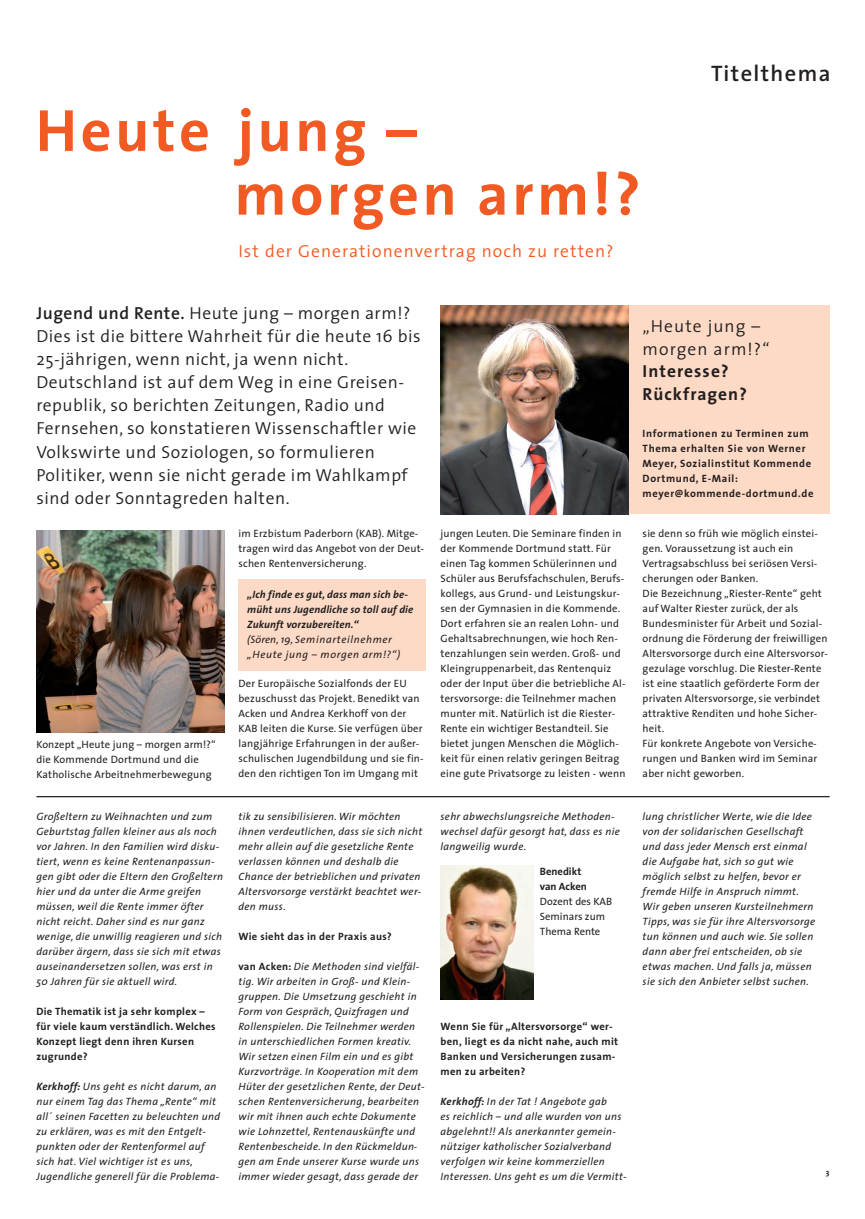
<style>
.page{position:relative;width:865px;height:1219px;background:#fff}
.page>*{position:absolute;margin:0;border:0;box-sizing:border-box;transform-origin:0 0}
.t1{font:700 60px "The Sans";letter-spacing:.06em;color:#f15a22}
.t2{font:600 22.5px "The Sans";letter-spacing:.06em;color:#231f20}
.t3{font:300 17.5px/23.1px "The Sans";letter-spacing:.03em;color:#231f20}
.t4{font:300 17.5px "The Sans";letter-spacing:.06em;color:#f15a22}
.t5{font:300 17.5px/22.5px "The Sans";letter-spacing:.06em;color:#231f20}
.t6{font:700 17.5px/22.5px "The Sans";letter-spacing:.06em;color:#231f20}
.t7{font:italic 10.62px/15px "The Sans";letter-spacing:.03em;color:#231f20}
.t8{font:10.62px/15px "The Sans";letter-spacing:.015em;color:#231f20}
.t9{font:700 10.62px/15px "The Sans";letter-spacing:.03em;color:#231f20}
.t10{font:700 10.62px/15px "The Sans";letter-spacing:.06em;color:#231f20}
.t11{font:italic 700 10.62px/15px "The Sans";letter-spacing:.01em;color:#231f20}
.t12{font:italic 10.62px/15px "The Sans";letter-spacing:.06em;color:#231f20}
.t13{font:700 10.62px/15px "The Sans";color:#231f20}
.t14{font:700 7.88px "The Sans";color:#231f20}
.s1{font-weight:600}
.s2{font-weight:700}
.s3{font-weight:700;font-style:normal}
</style>
<div class="page">
<hr style="left:36px;top:796px;width:793px;height:1px;background:#231f20">
<div style="left:628px;top:305px;width:201px;height:209px;background:#fddac5"></div>
<img style="left:440px;top:305px;width:188px;height:209px">
<img style="left:440px;top:865px;width:93px;height:134px">
<div style="left:238px;top:580px;width:188px;height:91px;background:#fddac5"></div>
<img style="left:36px;top:530px;width:188px;height:202px">
<h1 class="t1" style="left:36px;top:107px;width:382px">Heute jung –</h1>
<h1 class="t1" style="left:234px;top:171px;width:407px">morgen arm!?</h1>
<h3 class="t4" style="left:238px;top:245px;width:377px">Ist der Generationenvertrag noch zu retten?</h3>
<h2 class="t2" style="left:711px;top:64px;width:121px">Titelthema</h2>
<p class="t3" style="left:36px;top:303px;width:385px"><span class="s1">Jugend und Rente.</span> Heute jung – morgen arm!?<br>Dies ist die bittere Wahrheit für die heute 16 bis 25-jährigen, wenn nicht, ja wenn nicht.<br>Deutschland ist auf dem Weg in eine Greisen&shy;republik, so berichten Zeitungen, Radio und Fernsehen, so konstatieren Wissenschaftler wie Volkswirte und Soziologen, so formulieren Politiker, wenn sie nicht gerade im Wahlkampf sind oder Sonntagreden halten.</p>
<p class="t8" style="left:238px;top:527px;width:187px">im Erzbistum Paderborn (KAB). Mitge&shy;tragen wird das Angebot von der Deut&shy;schen Rentenversicherung.</p>
<p class="t8" style="left:36px;top:737px;width:181px">Konzept „Heute jung – morgen arm!?“ die Kommende Dortmund und die<br>Katholische Arbeitnehmerbewegung</p>
<p class="t7" style="left:36px;top:810px;width:188px">Großeltern zu Weihnachten und zum Geburtstag fallen kleiner aus als noch vor Jahren. In den Familien wird disku&shy;tiert, wenn es keine Rentenanpassun&shy;gen gibt oder die Eltern den Großeltern hier und da unter die Arme greifen müssen, weil die Rente immer öfter nicht reicht. Daher sind es nur ganz wenige, die unwillig reagieren und sich darüber ärgern, dass sie sich mit etwas auseinandersetzen sollen, was erst in 50 Jahren für sie aktuell wird.</p>
<p class="t9" style="left:36px;top:1005px;width:181px">Die Thematik ist ja sehr komplex – für viele kaum verständlich. Welches<br>Konzept liegt denn ihren Kursen zugrunde?</p>
<p class="t7" style="left:36px;top:1080px;width:185px"><span class="s2">Kerkhoff:</span> Uns geht es nicht darum, an nur einem Tag das Thema „Rente“ mit all´ seinen Facetten zu beleuchten und zu erklären, was es mit den Entgelt&shy;punkten oder der Rentenformel auf sich hat. Viel wichtiger ist es uns, Jugendliche generell für die Problema-</p>
<p class="t11" style="left:247px;top:588px;width:167px">„Ich finde es gut, dass man sich be&shy;müht uns Jugendliche so toll auf die<br>Zukunft vorzubereiten.“</p>
<p class="t12" style="left:247px;top:633px;width:154px">(Sören, 19, Seminarteilnehmer „Heute jung – morgen arm!?“)</p>
<p class="t8" style="left:238px;top:677px;width:187px">Der Europäische Sozialfonds der EU bezuschusst das Projekt. Benedikt van Acken und Andrea Kerkhoff von der KAB leiten die Kurse. Sie verfügen über langjährige Erfahrungen in der außer&shy;schulischen Jugendbildung und sie fin&shy;den den richtigen Ton im Umgang mit</p>
<p class="t7" style="left:238px;top:810px;width:185px">tik zu sensibilisieren. Wir möchten ihnen verdeutlichen, dass sie sich nicht mehr allein auf die gesetzliche Rente verlassen können und deshalb die Chance der betrieblichen und privaten Altersvorsorge verstärkt beachtet wer&shy;den muss.</p>
<p class="t9" style="left:238px;top:930px;width:155px">Wie sieht das in der Praxis aus?</p>
<p class="t7" style="left:238px;top:960px;width:188px"><span class="s3">van Acken:</span> Die Methoden sind vielfäl&shy;tig. Wir arbeiten in Groß- und Klein&shy;gruppen. Die Umsetzung geschieht in Form von Gespräch, Quizfragen und Rollenspielen. Die Teilnehmer werden in unterschiedlichen Formen kreativ.<br>Wir setzen einen Film ein und es gibt Kurzvorträge. In Kooperation mit dem Hüter der gesetzlichen Rente, der Deut&shy;schen Rentenversicherung, bearbeiten wir mit ihnen auch echte Dokumente wie Lohnzettel, Rentenauskünfte und Rentenbescheide. In den Rückmeldun&shy;gen am Ende unserer Kurse wurde uns immer wieder gesagt, dass gerade der</p>
<h3 class="t5" style="left:642px;top:317px;width:128px">„Heute jung – morgen arm!?“</h3>
<h3 class="t6" style="left:642px;top:362px;width:106px">Interesse?<br>Rückfragen?</h3>
<p class="t10" style="left:642px;top:427px;width:172px">Informationen zu Terminen zum<br>Thema erhalten Sie von Werner<br>Meyer, Sozialinstitut Kommende<br>Dortmund, E-Mail: meyer@kommende-dortmund.de</p>
<p class="t8" style="left:440px;top:527px;width:187px">jungen Leuten. Die Seminare finden in der Kommende Dortmund statt. Für einen Tag kommen Schülerinnen und Schüler aus Berufsfachschulen, Berufs&shy;kollegs, aus Grund- und Leistungskur&shy;sen der Gymnasien in die Kommende.<br>Dort erfahren sie an realen Lohn- und Gehaltsabrechnungen, wie hoch Ren&shy;tenzahlungen sein werden. Groß- und Kleingruppenarbeit, das Rentenquiz oder der Input über die betriebliche Al&shy;tersvorsorge: die Teilnehmer machen munter mit. Natürlich ist die Riester-Rente ein wichtiger Bestandteil. Sie bietet jungen Menschen die Möglich&shy;keit für einen relativ geringen Beitrag eine gute Privatsorge zu leisten - wenn</p>
<p class="t8" style="left:642px;top:527px;width:187px">sie denn so früh wie möglich einstei&shy;gen. Voraussetzung ist auch ein Vertragsabschluss bei seriösen Versi&shy;cherungen oder Banken.<br>Die Bezeichnung „Riester-Rente“ geht auf Walter Riester zurück, der als Bundesminister für Arbeit und Sozial&shy;ordnung die Förderung der freiwilligen Altersvorsorge durch eine Altersvorsor&shy;gezulage vorschlug. Die Riester-Rente ist eine staatlich geförderte Form der privaten Altersvorsorge, sie verbindet attraktive Renditen und hohe Sicher&shy;heit.<br>Für konkrete Angebote von Versiche&shy;rungen und Banken wird im Seminar aber nicht geworben.</p>
<p class="t7" style="left:440px;top:810px;width:181px">sehr abwechslungsreiche Methoden&shy;wechsel dafür gesorgt hat, dass es nie langweilig wurde.</p>
<p class="t13" style="left:540px;top:865px;width:49px">Benedikt van Acken</p>
<p class="t8" style="left:540px;top:895px;width:74px">Dozent des KAB<br>Seminars zum<br>Thema Rente</p>
<p class="t9" style="left:440px;top:1020px;width:179px">Wenn Sie für „Altersvorsorge“ wer&shy;ben, liegt es da nicht nahe, auch mit<br>Banken und Versicherungen zusam&shy;men zu arbeiten?</p>
<p class="t7" style="left:440px;top:1095px;width:187px"><span class="s2">Kerkhoff:</span> In der Tat ! Angebote gab<br>es reichlich – und alle wurden von uns abgelehnt!! Als anerkannter gemein&shy;nütziger katholischer Sozialverband verfolgen wir keine kommerziellen Interessen. Uns geht es um die Vermitt-</p>
<p class="t7" style="left:642px;top:810px;width:174px">lung christlicher Werte, wie die Idee von der solidarischen Gesellschaft und dass jeder Mensch erst einmal die Aufgabe hat, sich so gut wie möglich selbst zu helfen, bevor er fremde Hilfe in Anspruch nimmt.<br>Wir geben unseren Kursteilnehmern Tipps, was sie für ihre Altersvorsorge tun können und auch wie. Sie sollen dann aber frei entscheiden, ob sie etwas machen. Und falls ja, müssen sie sich den Anbieter selbst suchen.</p>
<p class="t14" style="left:825px;top:1169px;width:5px">3</p>
</div>
